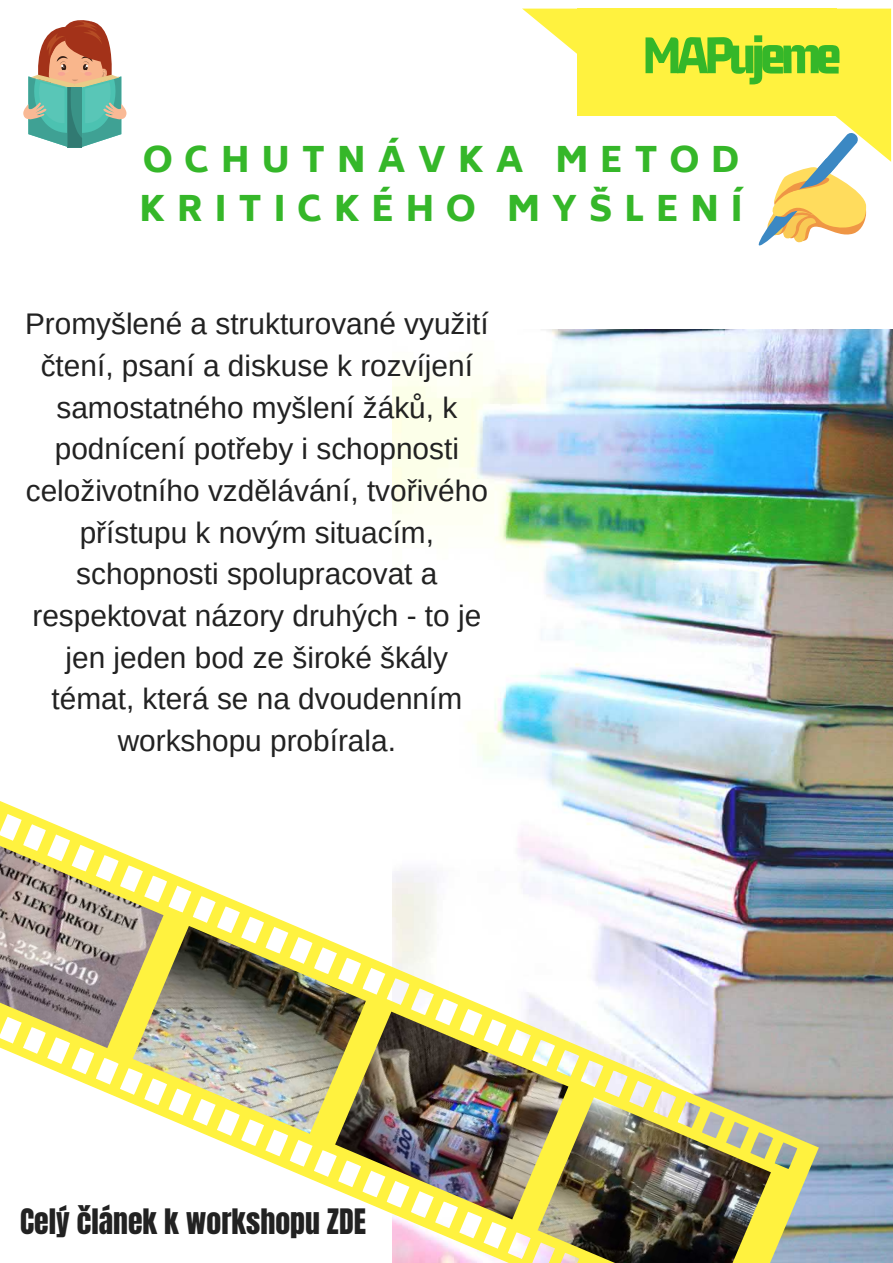
<style>
.page{position:relative;width:893px;height:1263px;background:#fff}
.page>*{position:absolute;margin:0;border:0;box-sizing:border-box;transform-origin:0 0}
.t1{font:800 57.6px "Gemunu Libre";letter-spacing:-.085em;color:#35b729}
.t2{font:800 34.8px/48.4px "Biryani";letter-spacing:.34em;color:#35b729}
.t3{font:29.85px/41.7px "Arimo";color:#222;text-align:center}
.t4{font:29.85px "Anton";color:#222}
</style>
<div class="page">
<div style="left:577px;top:9px;width:259px;height:107px;background:#fff23f"></div>
<svg style="left:522px;top:9px;width:55px;height:45px"></svg>
<img style="left:393px;top:330px;width:500px;height:933px">
<svg style="left:0;top:794px;width:819px;height:469px"></svg>
<img style="left:335px;top:1012px;width:233px;height:207px">
<img style="left:538px;top:1097px;width:233px;height:166px">
<img style="left:133px;top:926px;width:233px;height:208px">
<img style="left:0;top:846px;width:164px;height:202px">
<svg style="left:23px;top:20px;width:104px;height:128px"></svg>
<svg style="left:758px;top:9px;width:133px;height:237px"></svg>
<h1 class="t1" style="left:642px;top:26px;width:200px">MAPujeme</h1>
<p class="t2" style="left:140px;top:136px;width:604px">OCHUTNÁVKA METOD<br>KRITICKÉHO MYŠLENÍ</p>
<p class="t3" style="left:25px;top:303px;width:465px">Promyšlené a strukturované využití čtení, psaní a diskuse k rozvíjení samostatného myšlení žáků, k podnícení potřeby i schopnosti celoživotního vzdělávání, tvořivého přístupu k novým situacím, schopnosti spolupracovat a respektovat názory druhých - to je jen jeden bod ze široké škály témat, která se na dvoudenním workshopu probírala.</p>
<p class="t4" style="left:20px;top:1200px;width:347px">Celý článek k workshopu ZDE</p>
</div>
